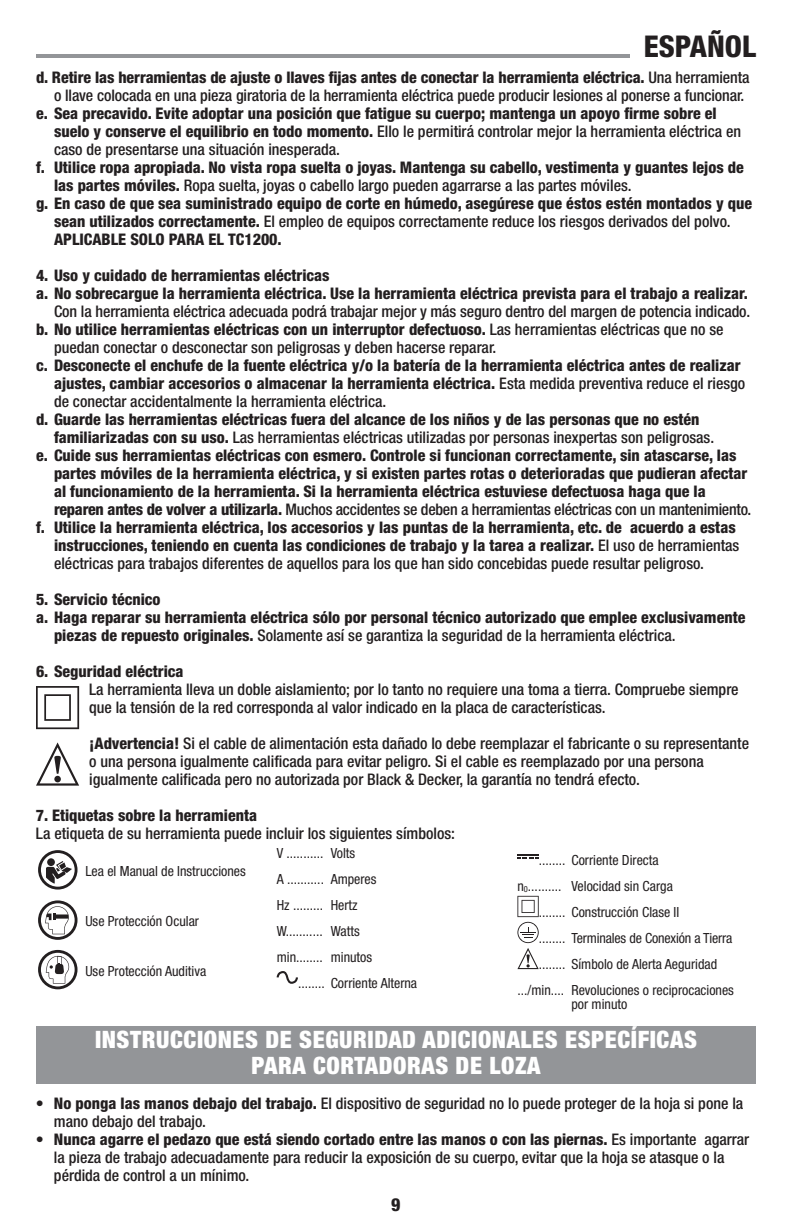
<style>
.page{position:relative;width:792px;height:1224px;background:#fff}
.page>*{position:absolute;margin:0;border:0;box-sizing:border-box;transform-origin:0 0}
.t1{font:800 condensed 30px "Helvetica Neue";color:#231f20}
.t2{font:900 condensed 24px/26px "Helvetica Neue";letter-spacing:.025em;color:#fff;text-align:center}
.t3{font:800 condensed 18px "Helvetica Neue";color:#231f20}
.t4{font:500 condensed 16px/18px "Helvetica Neue";color:#231f20}
.t5{font:800 condensed 16px/18px "Helvetica Neue";color:#231f20}
.t6{font:condensed 14px "Helvetica Neue";color:#231f20}
.s1{font-weight:800}
.s2{font-weight:500}
</style>
<div class="page">
<hr style="left:36px;top:54px;width:594px;height:4px;background:#939598">
<div style="left:36px;top:1026px;width:720px;height:58px;background:#939598"></div>
<svg style="left:36px;top:686px;width:43px;height:43px"></svg>
<svg style="left:36px;top:742px;width:43px;height:43px"></svg>
<svg style="left:517px;top:896px;width:22px;height:73px"></svg>
<hr style="left:518px;top:854px;width:21px;height:2px;background:#231f20">
<svg style="left:518px;top:857px;width:21px;height:2px"></svg>
<svg style="left:277px;top:971px;width:21px;height:13px"></svg>
<svg style="left:38px;top:850px;width:40px;height:40px"></svg>
<svg style="left:38px;top:900px;width:40px;height:40px"></svg>
<svg style="left:38px;top:950px;width:40px;height:39px"></svg>
<h1 class="t1" style="left:644px;top:36px;width:114px">ESPAÑOL</h1>
<p class="t4" style="left:54px;top:70px;width:697px;text-indent:-18px"><span class="s1">d. Retire las herramientas de ajuste o llaves fijas antes de conectar la herramienta eléctrica.</span> Una herramienta o llave colocada en una pieza giratoria de la herramienta eléctrica puede producir lesiones al ponerse a funcionar.</p>
<p class="t5" style="left:54px;top:106px;width:689px;text-indent:-18px">e. Sea precavido. Evite adoptar una posición que fatigue su cuerpo; mantenga un apoyo firme sobre el suelo y conserve el equilibrio en todo momento. <span class="s2">Ello le permitirá controlar mejor la herramienta eléctrica en caso de presentarse una situación inesperada.</span></p>
<p class="t5" style="left:36px;top:160px;width:709px">f. Utilice ropa apropiada. No vista ropa suelta o joyas. Mantenga su cabello, vestimenta y guantes lejos de</p>
<p class="t4" style="left:54px;top:178px;width:579px"><span class="s1">las partes móviles.</span> Ropa suelta, joyas o cabello largo pueden agarrarse a las partes móviles.</p>
<p class="t5" style="left:36px;top:196px;width:718px">g. En caso de que sea suministrado equipo de corte en húmedo, asegúrese que éstos estén montados y que</p>
<p class="t4" style="left:54px;top:214px;width:678px"><span class="s1">sean utilizados correctamente.</span> El empleo de equipos correctamente reduce los riesgos derivados del polvo.</p>
<p class="t5" style="left:54px;top:232px;width:229px">APLICABLE SOLO PARA EL TC1200.</p>
<p class="t5" style="left:36px;top:268px;width:714px">4. Uso y cuidado de herramientas eléctricas<br>a. No sobrecargue la herramienta eléctrica. Use la herramienta eléctrica prevista para el trabajo a realizar.</p>
<p class="t4" style="left:54px;top:304px;width:698px">Con la herramienta eléctrica adecuada podrá trabajar mejor y más seguro dentro del margen de potencia indicado.</p>
<p class="t5" style="left:36px;top:322px;width:689px">b. No utilice herramientas eléctricas con un interruptor defectuoso. <span class="s2">Las herramientas eléctricas que no se</span></p>
<p class="t4" style="left:54px;top:340px;width:444px">puedan conectar o desconectar son peligrosas y deben hacerse reparar.</p>
<p class="t5" style="left:54px;top:358px;width:693px;text-indent:-18px">c. Desconecte el enchufe de la fuente eléctrica y/o la batería de la herramienta eléctrica antes de realizar ajustes, cambiar accesorios o almacenar la herramienta eléctrica. <span class="s2">Esta medida preventiva reduce el riesgo de conectar accidentalmente la herramienta eléctrica.</span></p>
<p class="t5" style="left:36px;top:412px;width:665px">d. Guarde las herramientas eléctricas fuera del alcance de los niños y de las personas que no estén</p>
<p class="t4" style="left:54px;top:430px;width:662px"><span class="s1">familiarizadas con su uso.</span> Las herramientas eléctricas utilizadas por personas inexpertas son peligrosas.</p>
<p class="t5" style="left:36px;top:448px;width:702px">e. Cuide sus herramientas eléctricas con esmero. Controle si funcionan correctamente, sin atascarse, las</p>
<p class="t5" style="left:54px;top:466px;width:695px">partes móviles de la herramienta eléctrica, y si existen partes rotas o deterioradas que pudieran afectar</p>
<p class="t5" style="left:54px;top:484px;width:653px">al funcionamiento de la herramienta. Si la herramienta eléctrica estuviese defectuosa haga que la</p>
<p class="t4" style="left:54px;top:502px;width:699px"><span class="s1">reparen antes de volver a utilizarla.</span> Muchos accidentes se deben a herramientas eléctricas con un mantenimiento.</p>
<p class="t5" style="left:36px;top:520px;width:701px">f. Utilice la herramienta eléctrica, los accesorios y las puntas de la herramienta, etc. de acuerdo a estas</p>
<p class="t5" style="left:54px;top:538px;width:687px">instrucciones, teniendo en cuenta las condiciones de trabajo y la tarea a realizar. <span class="s2">El uso de herramientas</span></p>
<p class="t4" style="left:54px;top:556px;width:652px">eléctricas para trabajos diferentes de aquellos para los que han sido concebidas puede resultar peligroso.</p>
<p class="t5" style="left:36px;top:592px;width:126px">5. Servicio técnico</p>
<p class="t5" style="left:36px;top:610px;width:711px">a. Haga reparar su herramienta eléctrica sólo por personal técnico autorizado que emplee exclusivamente</p>
<p class="t4" style="left:54px;top:628px;width:623px"><span class="s1">piezas de repuesto originales.</span> Solamente así se garantiza la seguridad de la herramienta eléctrica.</p>
<p class="t5" style="left:36px;top:664px;width:149px">6. Seguridad eléctrica</p>
<p class="t4" style="left:89px;top:682px;width:651px">La herramienta lleva un doble aislamiento; por lo tanto no requiere una toma a tierra. Compruebe siempre que la tensión de la red corresponda al valor indicado en la placa de características.</p>
<p class="t4" style="left:89px;top:736px;width:661px"><span class="s1">¡Advertencia!</span> Si el cable de alimentación esta dañado lo debe reemplazar el fabricante o su representante o una persona igualmente calificada para evitar peligro. Si el cable es reemplazado por una persona igualmente calificada pero no autorizada por Black &amp; Decker, la garantía no tendrá efecto.</p>
<p class="t5" style="left:36px;top:808px;width:223px">7. Etiquetas sobre la herramienta</p>
<p class="t4" style="left:36px;top:826px;width:421px">La etiqueta de su herramienta puede incluir los siguientes símbolos:</p>
<p class="t6" style="left:85px;top:866px;width:162px">Lea el Manual de Instrucciones</p>
<p class="t6" style="left:85px;top:916px;width:115px">Use Protección Ocular</p>
<p class="t6" style="left:85px;top:966px;width:122px">Use Protección Auditiva</p>
<p class="t6" style="left:277px;top:848px;width:80px">V ........... Volts</p>
<p class="t6" style="left:277px;top:874px;width:101px">A ........... Amperes</p>
<p class="t6" style="left:277px;top:900px;width:82px">Hz ......... Hertz</p>
<p class="t6" style="left:277px;top:926px;width:85px">W........... Watts</p>
<p class="t6" style="left:277px;top:952px;width:97px">min........ minutos</p>
<p class="t6" style="left:298px;top:978px;width:121px">........ Corriente Alterna</p>
<p class="t6" style="left:539px;top:855px;width:121px">........ Corriente Directa</p>
<p class="t6" style="left:517px;top:881px;width:157px">n<sub>0</sub>.......... Velocidad sin Carga</p>
<p class="t6" style="left:539px;top:907px;width:142px">........ Construcción Clase II</p>
<p class="t6" style="left:539px;top:933px;width:195px">........ Terminales de Conexión a Tierra</p>
<p class="t6" style="left:539px;top:959px;width:180px">........ Símbolo de Alerta Aeguridad</p>
<p class="t6" style="left:517px;top:985px;width:218px">.../min.... Revoluciones o reciprocaciones</p>
<p class="t6" style="left:571px;top:999px;width:57px">por minuto</p>
<h2 class="t2" style="left:95px;top:1029px;width:603px">INSTRUCCIONES DE SEGURIDAD ADICIONALES ESPECÍFICAS<br>PARA CORTADORAS DE LOZA</h2>
<p class="t4" style="left:54px;top:1096px;width:691px;text-indent:-18px">• <span class="s1">No ponga las manos debajo del trabajo.</span> El dispositivo de seguridad no lo puede proteger de la hoja si pone la mano debajo del trabajo.</p>
<p class="t4" style="left:54px;top:1132px;width:697px;text-indent:-18px">• <span class="s1">Nunca agarre el pedazo que está siendo cortado entre las manos o con las piernas.</span> Es importante agarrar la pieza de trabajo adecuadamente para reducir la exposición de su cuerpo, evitar que la hoja se atasque o la pérdida de control a un mínimo.</p>
<p class="t3" style="left:391px;top:1198px;width:11px">9</p>
</div>
